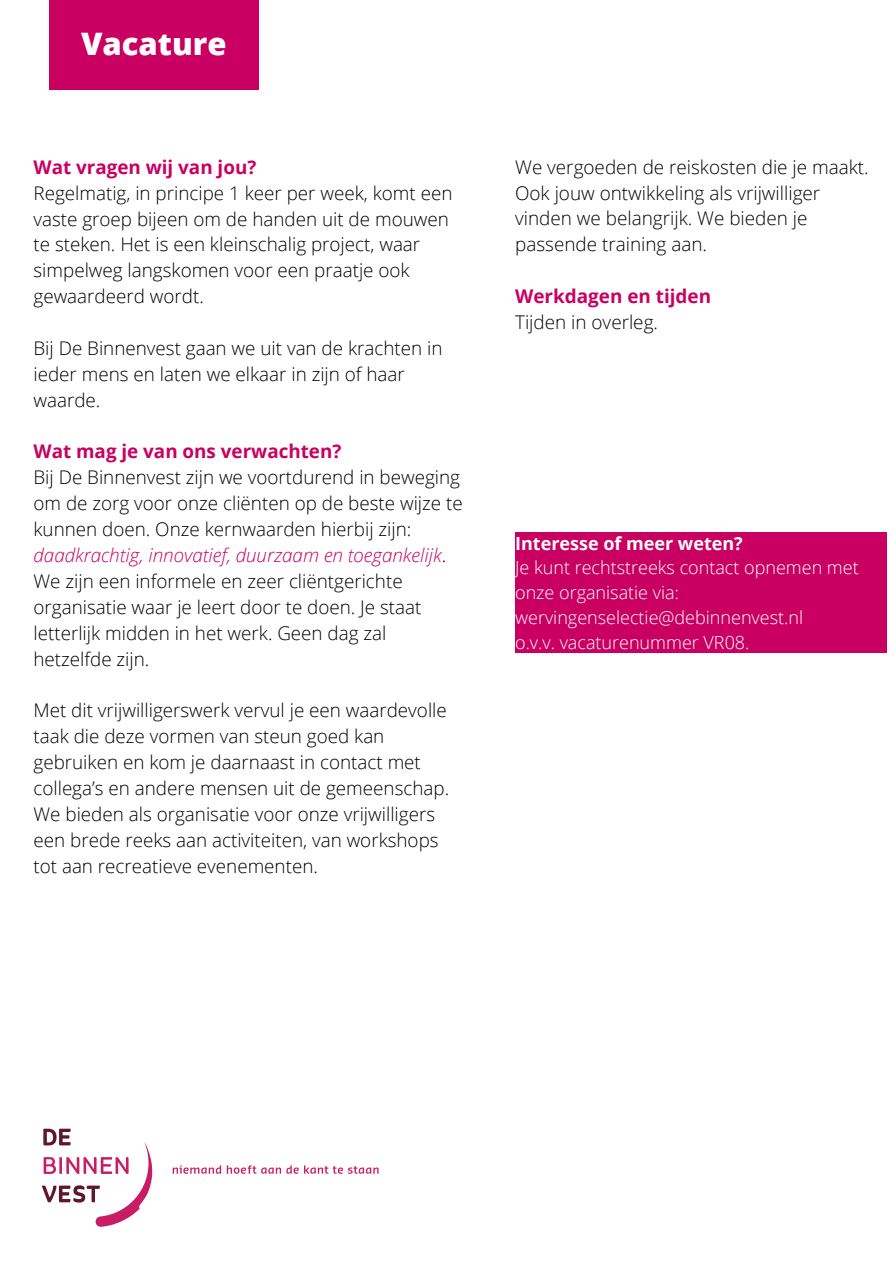
<style>
.page{position:relative;width:894px;height:1264px;background:#fff}
.page>*{position:absolute;margin:0;border:0;box-sizing:border-box;transform-origin:0 0}
.t1{font:800 30.9px "Open Sans";color:#fff}
.t2{font:300 18.9px/25.8px "Open Sans";color:#000}
.t3{font:700 18.9px "Open Sans";color:#c90061}
.t4{font:300 18.75px/25.8px "Open Sans";color:#000}
.t5{font:700 18.75px "Open Sans";color:#c90061}
.t6{font:300 18px/24.8px "Open Sans";color:#fff}
.t7{font:700 18px "Open Sans";color:#fff}
.s1{font-style:italic;color:#c90061}
</style>
<div class="page">
<div style="left:49px;top:0;width:209px;height:89px;background:#c90061"></div>
<svg style="left:173px;top:1165px;width:48px;height:8px"></svg>
<svg style="left:227px;top:1165px;width:151px;height:8px"></svg>
<svg style="left:42px;top:1128px;width:110px;height:98px"></svg>
<div style="left:515px;top:532px;width:370px;height:120px;background:#c90061"></div>
<h1 class="t1" style="left:81px;top:22px;width:147px">Vacature</h1>
<p class="t5" style="left:33px;top:154px;width:224px">Wat vragen wij van jou?</p>
<p class="t4" style="left:33px;top:179px;width:420px">Regelmatig, in principe 1 keer per week, komt een vaste groep bijeen om de handen uit de mouwen te steken. Het is een kleinschalig project, waar simpelweg langskomen voor een praatje ook gewaardeerd wordt.</p>
<p class="t4" style="left:33px;top:335px;width:410px">Bij De Binnenvest gaan we uit van de krachten in ieder mens en laten we elkaar in zijn of haar waarde.</p>
<p class="t5" style="left:33px;top:438px;width:309px">Wat mag je van ons verwachten?</p>
<p class="t4" style="left:33px;top:464px;width:430px">Bij De Binnenvest zijn we voortdurend in beweging om de zorg voor onze cliënten op de beste wijze te kunnen doen. Onze kernwaarden hierbij zijn: <span class="s1">daadkrachtig, innovatief, duurzaam en toegankelijk</span>.</p>
<p class="t4" style="left:33px;top:567px;width:389px">We zijn een informele en zeer cliëntgerichte organisatie waar je leert door te doen. Je staat letterlijk midden in het werk. Geen dag zal hetzelfde zijn.</p>
<p class="t4" style="left:33px;top:697px;width:417px">Met dit vrijwilligerswerk vervul je een waardevolle taak die deze vormen van steun goed kan gebruiken en kom je daarnaast in contact met collega’s en andere mensen uit de gemeenschap.<br>We bieden als organisatie voor onze vrijwilligers een brede reeks aan activiteiten, van workshops tot aan recreatieve evenementen.</p>
<p class="t2" style="left:515px;top:153px;width:355px">We vergoeden de reiskosten die je maakt.</p>
<p class="t2" style="left:515px;top:179px;width:306px">Ook jouw ontwikkeling als vrijwilliger vinden we belangrijk. We bieden je passende training aan.</p>
<p class="t3" style="left:515px;top:283px;width:197px">Werkdagen en tijden</p>
<p class="t2" style="left:515px;top:309px;width:144px">Tijden in overleg.</p>
<p class="t7" style="left:515px;top:530px;width:229px">Interesse of meer weten?</p>
<p class="t6" style="left:515px;top:555px;width:345px">Je kunt rechtstreeks contact opnemen met onze organisatie via: wervingenselectie@debinnenvest.nl</p>
<p class="t6" style="left:515px;top:629px;width:236px">o.v.v. vacaturenummer VR08.</p>
</div>
